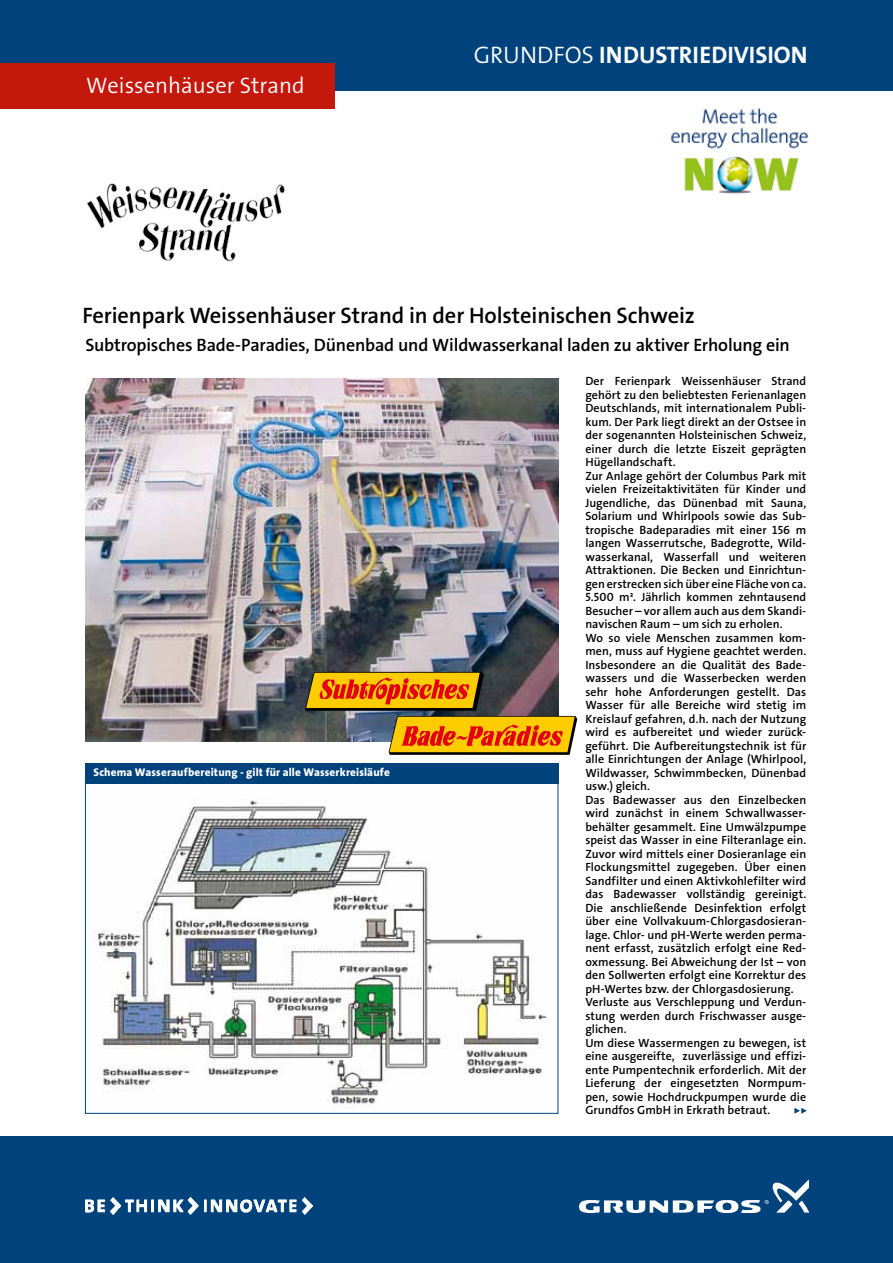
<style>
.page{position:relative;width:893px;height:1263px;background:#fff}
.page>*{position:absolute;margin:0;border:0;box-sizing:border-box;transform-origin:0 0}
.t1{font:24px "The Sans Grundfos 7 B";color:#fff}
.t2{font:22.5px "The Sans Grundfos 6 SB";letter-spacing:-.005em;color:#000}
.t3{font:22.5px "The Sans Grundfos 4 SL";color:#fff}
.t4{font:18px "The Sans Grundfos 6 SB";letter-spacing:-.01em;color:#000}
.t5{font:12px/13.5px "The Sans Grundfos 6 SB";letter-spacing:.005em;color:#000}
.t6{font:11.25px "The Sans Grundfos 8 XB";letter-spacing:.015em;color:#fff}
.s1{font-family:"The Sans Grundfos 4 SL"}
</style>
<div class="page">
<div style="left:0;top:0;width:893px;height:90px;background:#00437c"></div>
<img style="left:94px;top:800px;width:456px;height:309px">
<img style="left:85px;top:378px;width:473px;height:363px">
<div style="left:0;top:1136px;width:893px;height:127px;background:#00437c"></div>
<img style="left:580px;top:1180px;width:228px;height:32px">
<img style="left:85px;top:1198px;width:228px;height:16px">
<div style="left:85px;top:763px;width:473px;height:21px;background:#00437c"></div>
<svg style="left:794px;top:1108px;width:13px;height:6px"></svg>
<img style="left:87px;top:183px;width:198px;height:79px">
<svg style="left:305px;top:672px;width:272px;height:83px;background:#b58136"></svg>
<div style="left:0;top:64px;width:334px;height:45px;background:#c4180c"></div>
<img style="left:671px;top:108px;width:138px;height:86px">
<h2 class="t3" style="left:86px;top:74px;width:220px">Weissenhäuser Strand</h2>
<h1 class="t1" style="left:474px;top:42px;width:335px"><span class="s1">GRUNDFOS</span> INDUSTRIEDIVISION</h1>
<h2 class="t2" style="left:83px;top:304px;width:614px">Ferienpark Weissenhäuser Strand in der Holsteinischen Schweiz</h2>
<h3 class="t4" style="left:85px;top:336px;width:706px">Subtropisches Bade-Paradies, Dünenbad und Wildwasserkanal laden zu aktiver Erholung ein</h3>
<p class="t6" style="left:94px;top:766px;width:298px">Schema Wasseraufbereitung - gilt für alle Wasserkreisläufe</p>
<p class="t5" style="left:585px;top:375px;width:222px">Der Ferienpark Weissenhäuser Strand gehört zu den beliebtesten Ferienanlagen Deutschlands, mit internationalem Publi&shy;kum. Der Park liegt direkt an der Ostsee in der sogenannten Holsteinischen Schweiz, einer durch die letzte Eiszeit geprägten Hügellandschaft.<br>Zur Anlage gehört der Columbus Park mit vielen Freizeitaktivitäten für Kinder und Jugendliche, das Dünenbad mit Sauna, Solarium und Whirlpools sowie das Sub&shy;tropische Badeparadies mit einer 156 m langen Wasserrutsche, Badegrotte, Wild&shy;wasserkanal, Wasserfall und weiteren Attraktionen. Die Becken und Einrichtun&shy;gen erstrecken sich über eine Fläche von ca.<br>5.500 m². Jährlich kommen zehntausend Besucher – vor allem auch aus dem Skandi&shy;navischen Raum – um sich zu erholen.<br>Wo so viele Menschen zusammen kom&shy;men, muss auf Hygiene geachtet werden.<br>Insbesondere an die Qualität des Bade&shy;wassers und die Wasserbecken werden sehr hohe Anforderungen gestellt. Das Wasser für alle Bereiche wird stetig im Kreislauf gefahren, d.h. nach der Nutzung wird es aufbereitet und wieder zurück&shy;geführt. Die Aufbereitungstechnik ist für alle Einrichtungen der Anlage (Whirlpool, Wildwasser, Schwimmbecken, Dünenbad usw.) gleich.<br>Das Badewasser aus den Einzelbecken wird zunächst in einem Schwallwasser&shy;behälter gesammelt. Eine Umwälzpumpe speist das Wasser in eine Filteranlage ein.<br>Zuvor wird mittels einer Dosieranlage ein Flockungsmittel zugegeben. Über einen Sandfilter und einen Aktivkohlefilter wird das Badewasser vollständig gereinigt.<br>Die anschließende Desinfektion erfolgt über eine Vollvakuum-Chlorgasdosieran&shy;lage. Chlor- und pH-Werte werden perma&shy;nent erfasst, zusätzlich erfolgt eine Red&shy;oxmessung. Bei Abweichung der Ist – von den Sollwerten erfolgt eine Korrektur des pH-Wertes bzw. der Chlorgasdosierung.<br>Verluste aus Verschleppung und Verdun&shy;stung werden durch Frischwasser ausge&shy;glichen.<br>Um diese Wassermengen zu bewegen, ist eine ausgereifte, zuverlässige und effizi&shy;ente Pumpentechnik erforderlich. Mit der Lieferung der eingesetzten Normpum&shy;pen, sowie Hochdruckpumpen wurde die Grundfos GmbH in Erkrath betraut.</p>
</div>
